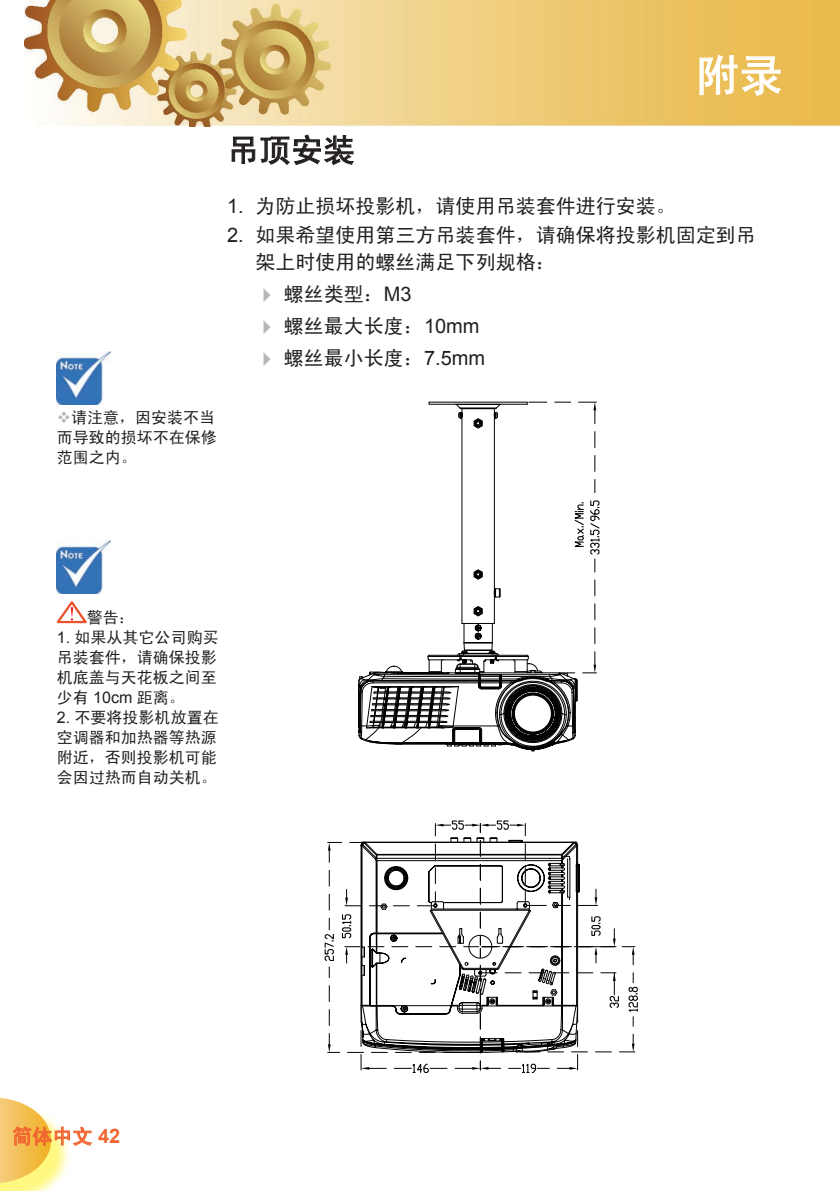
<style>
.page{position:relative;width:840px;height:1191px;background:#fff}
.page>*{position:absolute;margin:0;border:0;box-sizing:border-box;transform-origin:0 0}
.t1{font:44px "Sim Hei";color:#fff}
.t2{font:32px "Sim Hei";color:#231f20}
.t3{font:20px/26.4px "Sim Hei";color:#231f20}
.t4{font:20px "Sim Hei";color:#f26631}
.t5{font:16px/20px "Sim Hei";color:#231f20;text-align:justify}
.s1{font-family:"Arial"}
.s2{color:#b4b6b8}
.s3{font-family:"Arial";font-weight:700}
</style>
<div class="page">
<img style="left:24px;top:0;width:816px;height:126px">
<div style="left:0;top:1099px;width:74px;height:92px;background:#fff200;opacity:.5"></div>
<svg style="left:0;top:1097px;width:92px;height:86px"></svg>
<svg style="left:698px;top:54px;width:83px;height:42px;background:#eecc7b"></svg>
<svg style="left:324px;top:402px;width:313px;height:671px"></svg>
<img style="left:57px;top:352px;width:54px;height:52px">
<svg style="left:231px;top:134px;width:123px;height:31px"></svg>
<svg style="left:57px;top:601px;width:30px;height:22px"></svg>
<img style="left:57px;top:540px;width:54px;height:53px">
<h1 class="t1" style="left:694px;top:53px;width:89px">附录</h1>
<h2 class="t2" style="left:227px;top:134px;width:129px">吊顶安装</h2>
<p class="t3" style="left:227px;top:192px;width:450px"><span class="s1">1.</span> 为防止损坏投影机，请使用吊装套件进行安装。</p>
<p class="t3" style="left:255px;top:222px;width:501px;text-indent:-28px"><span class="s1">2.</span> 如果希望使用第三方吊装套件，请确保将投影机固定到吊架上时使用的螺丝满足下列规格：</p>
<p class="t3" style="left:255px;top:280px;width:158px"><span class="s2">✔</span> 螺丝类型：<span class="s1">M3</span></p>
<p class="t3" style="left:255px;top:312px;width:225px"><span class="s2">✔</span> 螺丝最大长度：<span class="s1">10mm</span></p>
<p class="t3" style="left:255px;top:345px;width:231px"><span class="s2">✔</span> 螺丝最小长度：<span class="s1">7.5mm</span></p>
<p class="t5" style="left:57px;top:408px;width:161px"><span class="s2">❖</span>请注意，因安装不当而导致的损坏不在保修范围之内。</p>
<p class="t5" style="left:87px;top:607px;width:49px">警告：</p>
<p class="t5" style="left:57px;top:627px;width:163px"><span class="s1">1.</span> 如果从其它公司购买吊装套件，请确保投影机底盖与天花板之间至少有 <span class="s1">10cm</span> 距离。</p>
<p class="t5" style="left:57px;top:707px;width:163px"><span class="s1">2.</span> 不要将投影机放置在空调器和加热器等热源附近，否则投影机可能会因过热而自动关机。</p>
<p class="t4" style="left:12px;top:1126px;width:109px">简体中文 <span class="s3">42</span></p>
</div>
